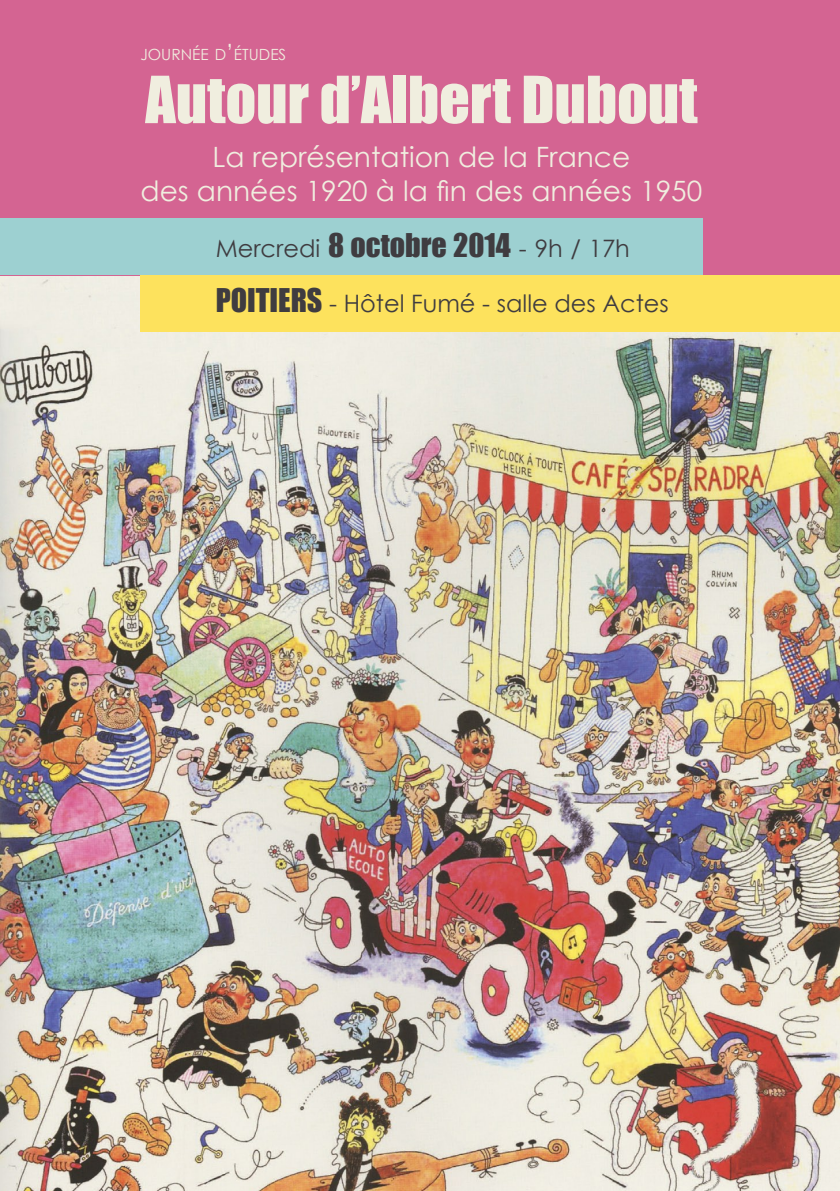
<style>
.page{position:relative;width:840px;height:1191px;background:#fff}
.page>*{position:absolute;margin:0;border:0;box-sizing:border-box;transform-origin:0 0}
.t1{font:60px "Impact";color:#f0eedf}
.t2{font:28px/33.6px "Century Gothic";color:#f0eedf;text-align:center}
.t3{font:24px "Century Gothic";color:#3f3c40}
.t4{font:15.4px "Century Gothic";color:#f0eedf}
.s1{font-size:22px}
.s2{font-family:"Impact";font-size:30px}
</style>
<div class="page">
<img style="left:0;top:275px;width:839px;height:916px">
<div style="left:0;top:0;width:839px;height:275px;background:#d46492"></div>
<div style="left:0;top:218px;width:702px;height:57px;background:#9dd0d1"></div>
<div style="left:140px;top:275px;width:699px;height:57px;background:#fde25d"></div>
<p class="t4" style="left:140px;top:44px;width:147px">journée d<span class="s1">’</span>études</p>
<h1 class="t1" style="left:145px;top:53px;width:553px">Autour d’Albert Dubout</h1>
<p class="t2" style="left:140px;top:140px;width:563px">La représentation de la France<br>des années 1920 à la fin des années 1950</p>
<p class="t3" style="left:215px;top:231px;width:415px">Mercredi <span class="s2">8 octobre 2014</span> - 9h / 17h</p>
<p class="t3" style="left:215px;top:287px;width:454px"><span class="s2">Poitiers</span> - Hôtel Fumé - salle des Actes</p>
</div>
